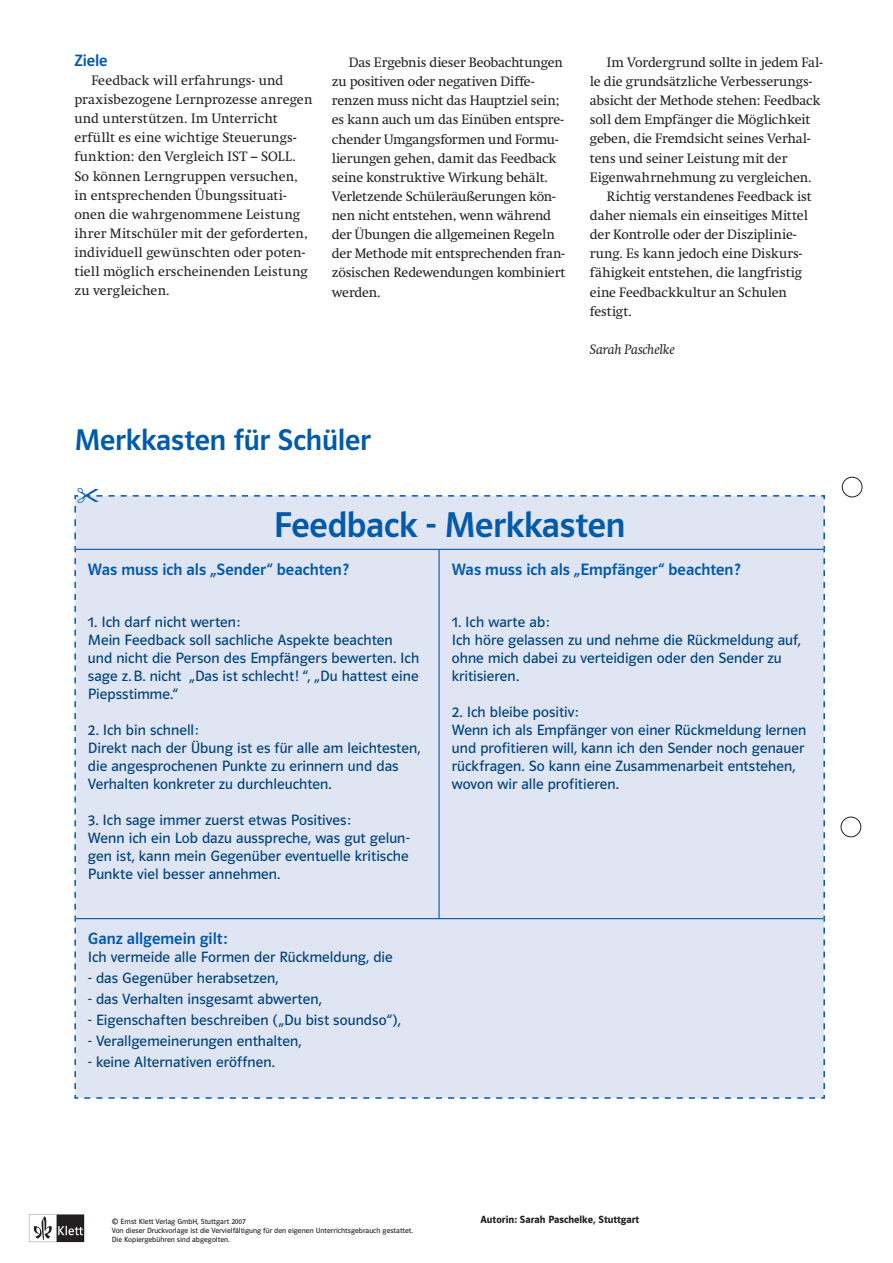
<style>
.page{position:relative;width:893px;height:1263px;background:#fff}
.page>*{position:absolute;margin:0;border:0;box-sizing:border-box;transform-origin:0 0}
.t1{font:36px "Polo ST11 K Krftg";letter-spacing:-.005em;color:#015aaa}
.t2{font:30px "Polo ST11 K Krftg";letter-spacing:-.005em;color:#015aaa}
.t3{font:16.5px "Polo ST11 K Krftg";color:#015aaa}
.t4{font:15px/18px "Polo ST11 K Buch";letter-spacing:.005em;color:#00437a}
.t5{font:13.5px/19.2px "Klett Swift";letter-spacing:-.005em;color:#231f20}
.t6{font:italic 13.5px "Klett Swift";letter-spacing:-.01em;color:#231f20}
.t7{font:10.5px "Polo ST11 K Hfett";color:#231f20}
.t8{font:7.5px/8.9px "Polo ST11 K Buch";color:#231f20}
</style>
<div class="page">
<div style="left:842px;top:477px;width:20px;height:20px;border:1px solid #231f20;border-radius:50%"></div>
<div style="left:841px;top:817px;width:20px;height:20px;border:1px solid #231f20;border-radius:50%"></div>
<svg style="left:29px;top:1214px;width:55px;height:28px"></svg>
<div style="left:75px;top:910px;width:749px;height:188px;background:#e0e5f3"></div>
<svg style="left:823px;top:916px;width:2px;height:173px"></svg>
<svg style="left:74px;top:916px;width:4px;height:183px"></svg>
<svg style="left:84px;top:1095px;width:741px;height:4px;background:#bacee6"></svg>
<hr style="left:438px;top:550px;width:2px;height:368px;background:#015aaa">
<hr style="left:76px;top:918px;width:363px;height:1px;background:#015aaa">
<hr style="left:439px;top:918px;width:384px;height:1px;background:#015aaa">
<div style="left:74px;top:495px;width:751px;height:415px;background:#e0e5f3"></div>
<p class="t3" style="left:74px;top:51px;width:35px">Ziele</p>
<p class="t5" style="left:74px;top:71px;width:239px;text-indent:17px">Feedback will erfahrungs- und praxisbezogene Lernprozesse anregen und unterstützen. Im Unterricht erfüllt es eine wichtige Steuerungs&shy;funktion: den Vergleich IST – SOLL.<br>So können Lerngruppen versuchen, in entsprechenden Übungssituati&shy;onen die wahrgenommene Leistung ihrer Mitschüler mit der geforderten, individuell gewünschten oder poten&shy;tiell möglich erscheinenden Leistung zu vergleichen.</p>
<p class="t5" style="left:332px;top:53px;width:235px;text-indent:17px">Das Ergebnis dieser Beobachtungen zu positiven oder negativen Diffe&shy;renzen muss nicht das Hauptziel sein; es kann auch um das Einüben entspre&shy;chender Umgangsformen und Formu&shy;lierungen gehen, damit das Feedback seine konstruktive Wirkung behält.<br>Verletzende Schüleräußerungen kön&shy;nen nicht entstehen, wenn während der Übungen die allgemeinen Regeln der Methode mit entsprechenden fran&shy;zösischen Redewendungen kombiniert werden.</p>
<p class="t5" style="left:607px;top:53px;width:217px">Im Vordergrund sollte in jedem Fal-</p>
<p class="t5" style="left:590px;top:72px;width:224px">le die grundsätzliche Verbesserungs-</p>
<p class="t5" style="left:590px;top:91px;width:232px">absicht der Methode stehen: Feedback</p>
<p class="t5" style="left:590px;top:110px;width:222px">soll dem Empfänger die Möglichkeit</p>
<p class="t5" style="left:590px;top:129px;width:222px">geben, die Fremdsicht seines Verhal-</p>
<p class="t5" style="left:590px;top:149px;width:199px">tens und seiner Leistung mit der</p>
<p class="t5" style="left:590px;top:168px;width:223px">Eigenwahrnehmung zu vergleichen.</p>
<p class="t5" style="left:607px;top:187px;width:206px">Richtig verstandenes Feedback ist</p>
<p class="t5" style="left:590px;top:206px;width:219px">daher niemals ein einseitiges Mittel</p>
<p class="t5" style="left:590px;top:225px;width:208px">der Kontrolle oder der Disziplinie-</p>
<p class="t5" style="left:590px;top:244px;width:214px">rung. Es kann jedoch eine Diskurs-</p>
<p class="t5" style="left:590px;top:263px;width:214px">fähigkeit entstehen, die langfristig</p>
<p class="t5" style="left:590px;top:282px;width:198px">eine Feedbackkultur an Schulen</p>
<p class="t5" style="left:590px;top:302px;width:43px">festigt.</p>
<p class="t6" style="left:590px;top:341px;width:86px">Sarah Paschelke</p>
<h2 class="t2" style="left:74px;top:423px;width:298px">Merkkasten für Schüler</h2>
<h1 class="t1" style="left:274px;top:505px;width:353px">Feedback - Merkkasten</h1>
<p class="t3" style="left:88px;top:560px;width:262px">Was muss ich als „Sender“ beachten?</p>
<p class="t4" style="left:88px;top:613px;width:333px">1. Ich darf nicht werten:<br>Mein Feedback soll sachliche Aspekte beachten und nicht die Person des Empfängers bewerten. Ich sage z.B. nicht „Das ist schlecht! “, „Du hattest eine Piepsstimme.“</p>
<p class="t4" style="left:88px;top:721px;width:334px">2. Ich bin schnell:<br>Direkt nach der Übung ist es für alle am leichtesten, die angesprochenen Punkte zu erinnern und das Verhalten konkreter zu durchleuchten.</p>
<p class="t4" style="left:88px;top:811px;width:323px">3. Ich sage immer zuerst etwas Positives:<br>Wenn ich ein Lob dazu ausspreche, was gut gelun&shy;gen ist, kann mein Gegenüber eventuelle kritische Punkte viel besser annehmen.</p>
<p class="t3" style="left:452px;top:560px;width:290px">Was muss ich als „Empfänger“ beachten?</p>
<p class="t4" style="left:452px;top:613px;width:350px">1. Ich warte ab:<br>Ich höre gelassen zu und nehme die Rückmeldung auf, ohne mich dabei zu verteidigen oder den Sender zu kritisieren.</p>
<p class="t4" style="left:452px;top:703px;width:356px">2. Ich bleibe positiv:<br>Wenn ich als Empfänger von einer Rückmeldung lernen und profitieren will, kann ich den Sender noch genauer rückfragen. So kann eine Zusammenarbeit entstehen, wovon wir alle profitieren.</p>
<p class="t3" style="left:88px;top:930px;width:141px">Ganz allgemein gilt:</p>
<p class="t4" style="left:88px;top:948px;width:306px">Ich vermeide alle Formen der Rückmeldung, die</p>
<p class="t4" style="left:88px;top:969px;width:192px">- das Gegenüber herabsetzen,</p>
<p class="t4" style="left:88px;top:990px;width:235px">- das Verhalten insgesamt abwerten,</p>
<p class="t4" style="left:88px;top:1011px;width:314px">- Eigenschaften beschreiben („Du bist soundso“),</p>
<p class="t4" style="left:88px;top:1032px;width:215px">- Verallgemeinerungen enthalten,</p>
<p class="t4" style="left:88px;top:1053px;width:188px">- keine Alternativen eröffnen.</p>
<p class="t8" style="left:112px;top:1217px;width:303px">© Ernst Klett Verlag GmbH, Stuttgart 2007<br>Von dieser Druckvorlage ist die Vervielfältigung für den eigenen Unterrichtsgebrauch gestattet.<br>Die Kopiergebühren sind abgegolten.</p>
<p class="t7" style="left:480px;top:1214px;width:160px">Autorin: Sarah Paschelke, Stuttgart</p>
</div>
